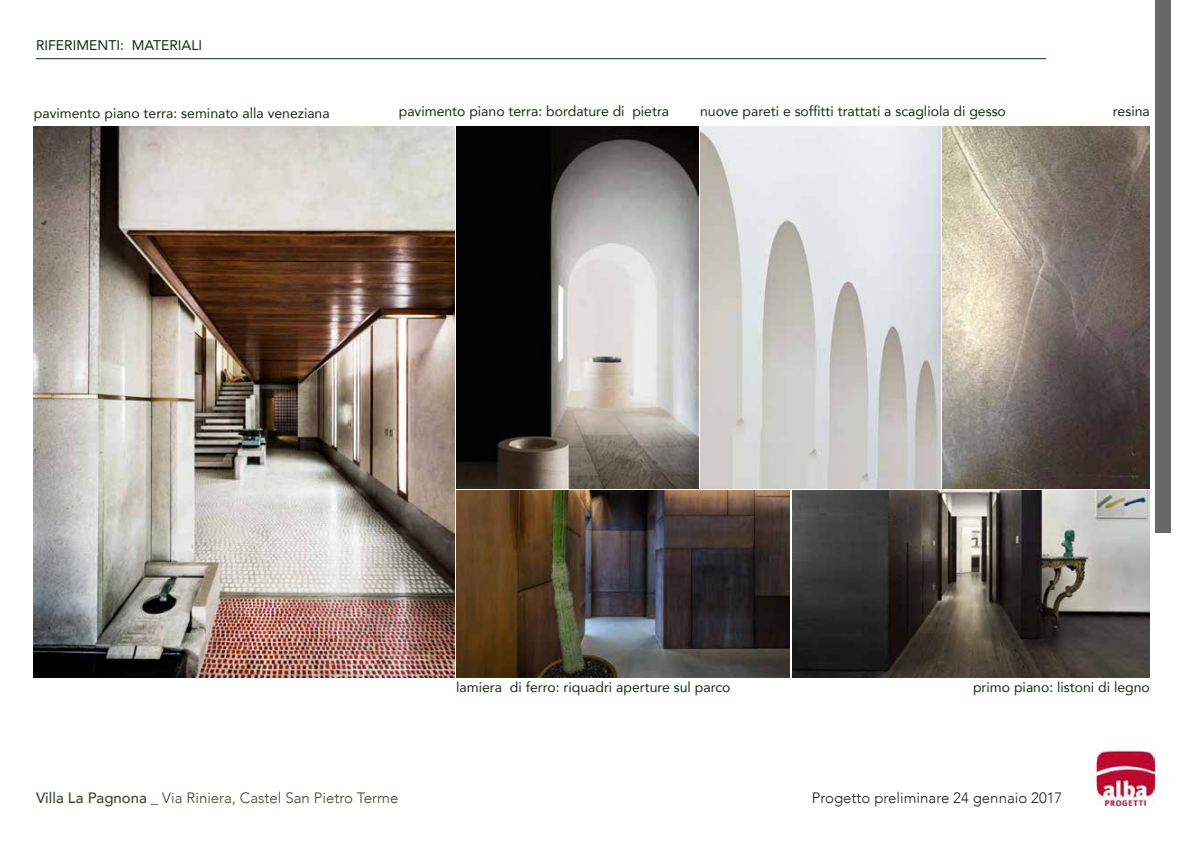
<style>
.page{position:relative;width:1191px;height:842px;background:#fff}
.page>*{position:absolute;margin:0;border:0;box-sizing:border-box;transform-origin:0 0}
.t1{font:300 15px "Avenir";color:#3a4a29}
.t2{font:300 15px "Avenir";color:#231f20}
.t3{font:14px "Avenir";color:#0f2e0d}
.s1{font-weight:500}
</style>
<div class="page">
<hr style="left:36px;top:58px;width:1010px;height:1px;background:#0f2e0d">
<img style="left:34px;top:127px;width:420px;height:550px">
<img style="left:456px;top:127px;width:242px;height:361px">
<img style="left:456px;top:490px;width:334px;height:187px">
<img style="left:700px;top:126px;width:240px;height:362px">
<img style="left:942px;top:126px;width:207px;height:362px">
<img style="left:792px;top:490px;width:357px;height:187px">
<div style="left:1155px;top:0;width:15px;height:533px;background:#686967"></div>
<img style="left:1096px;top:750px;width:58px;height:56px">
<p class="t3" style="left:36px;top:34px;width:168px">RIFERIMENTI: MATERIALI</p>
<p class="t3" style="left:34px;top:102px;width:297px">pavimento piano terra: seminato alla veneziana</p>
<p class="t3" style="left:399px;top:100px;width:272px">pavimento piano terra: bordature di pietra</p>
<p class="t3" style="left:700px;top:100px;width:307px">nuove pareti e soffitti trattati a scagliola di gesso</p>
<p class="t3" style="left:1113px;top:100px;width:38px">resina</p>
<p class="t3" style="left:456px;top:676px;width:276px">lamiera di ferro: riquadri aperture sul parco</p>
<p class="t3" style="left:973px;top:675px;width:178px">primo piano: listoni di legno</p>
<p class="t1" style="left:36px;top:789px;width:364px"><span class="s1">Villa La Pagnona</span> _ Via Riniera, Castel San Pietro Terme</p>
<p class="t2" style="left:811px;top:789px;width:252px">Progetto preliminare 24 gennaio 2017</p>
</div>
